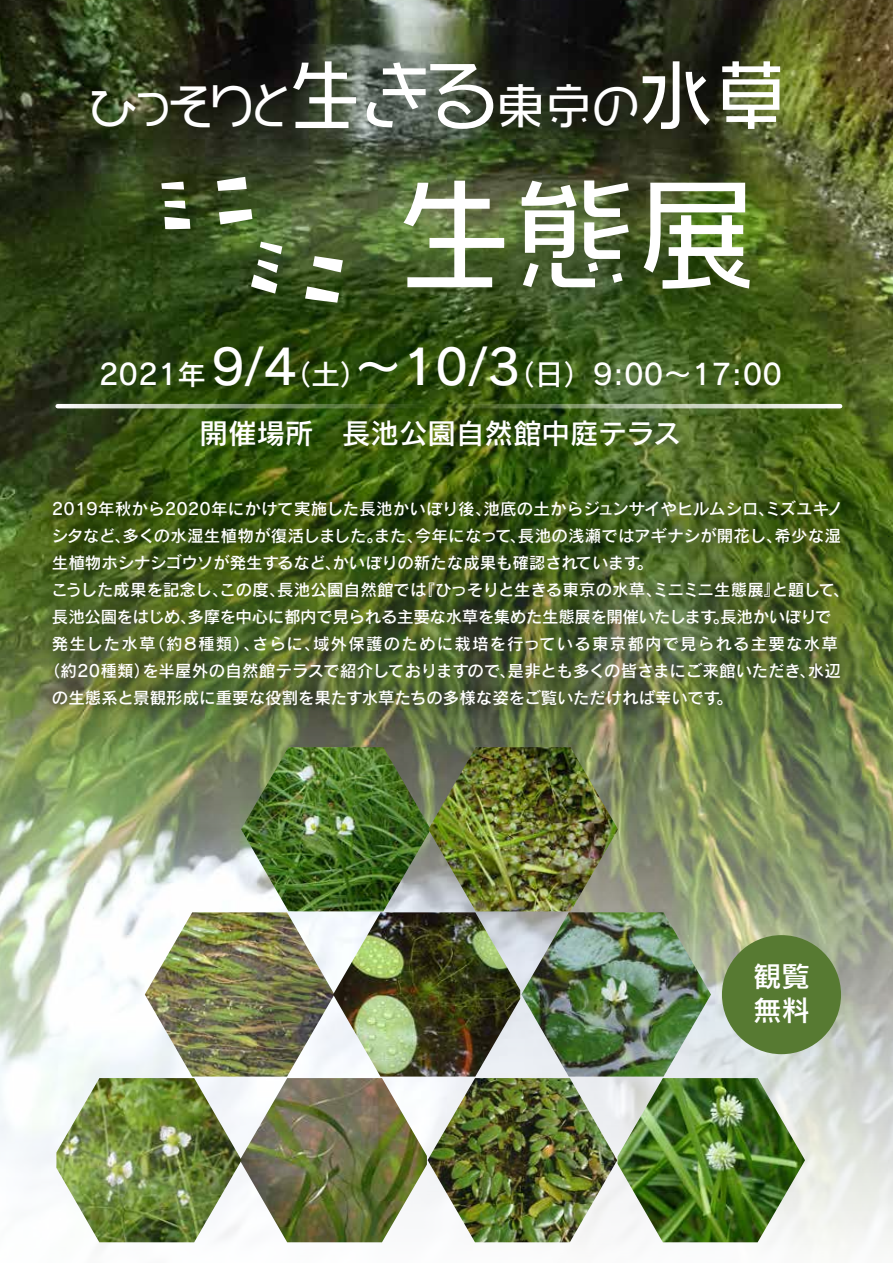
<style>
.page{position:relative;width:893px;height:1263px;background:#fff}
.page>*{position:absolute;margin:0;border:0;box-sizing:border-box;transform-origin:0 0}
.t1{font:119.85px "VDL Mega G Regular";color:#fff}
.t2{font:48px "VDL Mega G Regular";letter-spacing:-.165em;color:#fff}
.t3{font:28.5px/34.2px "Rodin Pro N DB";color:#fff}
.t4{font:16.5px "Rodin Pro N DB";color:#fff}
.t5{font:16.5px "Rodin Pro N DB";letter-spacing:-.02em;color:#fff}
.t6{font:16.5px "Rodin Pro N DB";letter-spacing:.07em;color:#fff}
.s1{font-size:75px}
.s2{font-size:48px}
</style>
<div class="page">
<img style="left:0;top:0;width:893px;height:497px">
<img style="left:0;top:497px;width:893px;height:757px">
<img style="left:241px;top:863px;width:187px;height:48px">
<img style="left:242px;top:1078px;width:563px;height:164px">
<img style="left:428px;top:863px;width:190px;height:48px">
<img style="left:56px;top:1078px;width:186px;height:164px">
<img style="left:145px;top:912px;width:566px;height:164px">
<img style="left:25px;top:474px;width:843px;height:389px">
<div style="left:722px;top:935px;width:119px;height:119px;background:#577a32;border-radius:50%"></div>
<svg style="left:58px;top:404px;width:782px;height:4px;background:#9bab89"></svg>
<svg style="left:159px;top:176px;width:94px;height:56px;background:#34481b"></svg>
<svg style="left:251px;top:241px;width:94px;height:63px;background:#39511f"></svg>
<h2 class="t2" style="left:89px;top:73px;width:701px">ひっそりと<span class="s1">生きる</span>東京の<span class="s1">水草</span></h2>
<h1 class="t1" style="left:396px;top:154px;width:361px">生態展</h1>
<h3 class="t3" style="left:99px;top:356px;width:685px">2021年 <span class="s2">9/4</span>（土）<span class="s2">～10/3</span>（日）9:00～17:00</h3>
<h3 class="t3" style="left:200px;top:415px;width:483px">開催場所　長池公園自然館中庭テラス</h3>
<p class="t4" style="left:52px;top:498px;width:793px">2019年秋から2020年にかけて実施した長池かいぼり後、池底の土からジュンサイやヒルムシロ、ミズユキノ</p>
<p class="t4" style="left:52px;top:525px;width:791px">シタなど、多くの水湿生植物が復活しました。また、今年になって、長池の浅瀬ではアギナシが開花し、希少な湿</p>
<p class="t4" style="left:52px;top:552px;width:602px">生植物ホシナシゴウソが発生するなど、かいぼりの新たな成果も確認されています。</p>
<p class="t4" style="left:51px;top:579px;width:799px">こうした成果を記念し、この度、長池公園自然館では『ひっそりと生きる東京の水草、ミニミニ生態展』と題して、</p>
<p class="t5" style="left:52px;top:606px;width:781px">長池公園をはじめ、多摩を中心に都内で見られる主要な水草を集めた生態展を開催いたします。長池かいぼりで</p>
<p class="t6" style="left:52px;top:633px;width:788px">発生した水草（約８種類）、さらに、域外保護のために栽培を行っている東京都内で見られる主要な水草</p>
<p class="t4" style="left:44px;top:660px;width:799px">（約20種類）を半屋外の自然館テラスで紹介しておりますので、是非とも多くの皆さまにご来館いただき、水辺</p>
<p class="t4" style="left:52px;top:687px;width:682px">の生態系と景観形成に重要な役割を果たす水草たちの多様な姿をご覧いただければ幸いです。</p>
<h3 class="t3" style="left:753px;top:958px;width:59px">観覧無料</h3>
</div>
